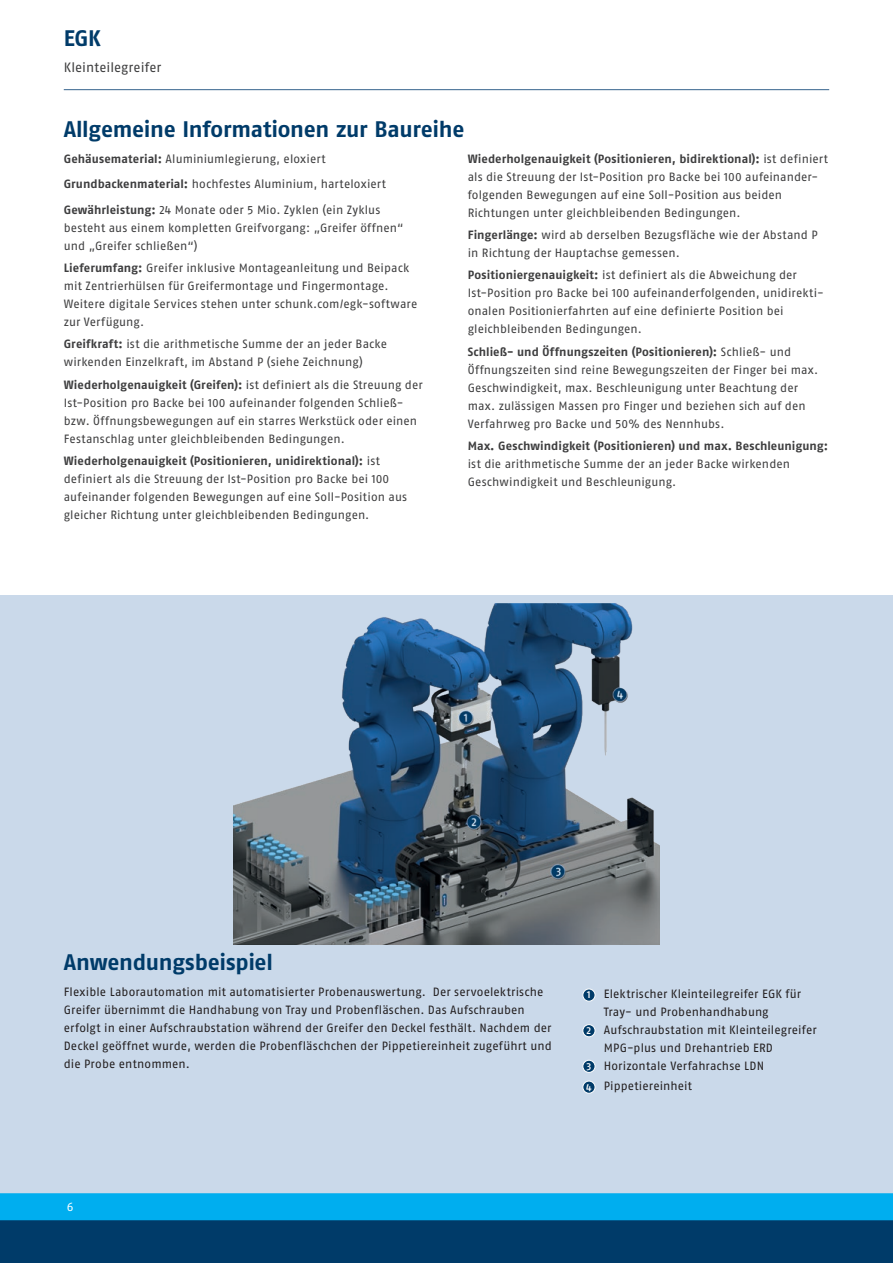
<style>
.page{position:relative;width:893px;height:1263px;background:#fff}
.page>*{position:absolute;margin:0;border:0;box-sizing:border-box;transform-origin:0 0}
.t1{font:700 22.5px "SCHUNK Fago Pro";letter-spacing:-.015em;color:#003b69}
.t2{font:13.5px "SCHUNK Fago Pro";color:#3e3e3f}
.t3{font:12px/18px "SCHUNK Fago Pro";letter-spacing:.005em;color:#3e3e3f}
.t4{font:12px/18px "SCHUNK Fago Pro";letter-spacing:.01em;color:#231f20}
.t5{font:700 12px "SCHUNK Fago Pro";letter-spacing:.005em;color:#3e3e3f}
.t6{font:12px "SCHUNK Fago Pro";color:#fff}
.s1{font-weight:700}
.s2{font-weight:500;font-size:10.2px;color:#fff}
</style>
<div class="page">
<div style="left:0;top:595px;width:893px;height:612px;background:#cad9ea"></div>
<div style="left:0;top:1202px;width:893px;height:61px;background:#003b69"></div>
<div style="left:0;top:1193px;width:893px;height:27px;background:#00aeef"></div>
<hr style="left:64px;top:89px;width:765px;height:1px;background:#35628d">
<img style="left:234px;top:604px;width:425px;height:340px">
<div style="left:583px;top:989px;width:12px;height:12px;background:#003b69;border-radius:50%"></div>
<div style="left:583px;top:989px;width:12px;height:12px;border:1px solid #fff;border-radius:50%"></div>
<div style="left:583px;top:1024px;width:12px;height:13px;background:#003b69;border-radius:50%"></div>
<div style="left:583px;top:1024px;width:12px;height:13px;border:1px solid #fff;border-radius:50%"></div>
<div style="left:583px;top:1060px;width:12px;height:12px;background:#003b69;border-radius:50%"></div>
<div style="left:583px;top:1060px;width:12px;height:13px;border:1px solid #fff;border-radius:50%"></div>
<div style="left:583px;top:1081px;width:12px;height:12px;background:#003b69;border-radius:50%"></div>
<div style="left:583px;top:1081px;width:12px;height:12px;border:1px solid #fff;border-radius:50%"></div>
<h1 class="t1" style="left:64px;top:24px;width:39px">EGK</h1>
<p class="t2" style="left:64px;top:60px;width:99px">Kleinteilegreifer</p>
<h1 class="t1" style="left:64px;top:116px;width:402px">Allgemeine Informationen zur Baureihe</h1>
<p class="t3" style="left:64px;top:146px;width:324px;line-height:25.5px"><span class="s1">Gehäusematerial:</span> Aluminiumlegierung, eloxiert<br><span class="s1">Grundbackenmaterial:</span> hochfestes Aluminium, harteloxiert<br><span class="s1">Gewährleistung:</span> 24 Monate oder 5 Mio. Zyklen (ein Zyklus</p>
<p class="t3" style="left:64px;top:218px;width:341px">besteht aus einem kompletten Greifvorgang: „Greifer öffnen“ und „Greifer schließen“)</p>
<p class="t3" style="left:64px;top:259px;width:355px"><span class="s1">Lieferumfang:</span> Greifer inklusive Montageanleitung und Beipack mit Zentrierhülsen für Greifermontage und Fingermontage.<br>Weitere digitale Services stehen unter schunk.com/egk-software zur Verfügung.</p>
<p class="t3" style="left:64px;top:335px;width:325px"><span class="s1">Greifkraft:</span> ist die arithmetische Summe der an jeder Backe wirkenden Einzelkraft, im Abstand P (siehe Zeichnung)</p>
<p class="t3" style="left:64px;top:375px;width:360px"><span class="s1">Wiederholgenauigkeit (Greifen):</span> ist definiert als die Streuung der Ist-Position pro Backe bei 100 aufeinander folgenden Schließ&shy;bzw. Öffnungsbewegungen auf ein starres Werkstück oder einen Festanschlag unter gleichbleibenden Bedingungen.</p>
<p class="t3" style="left:64px;top:452px;width:345px"><span class="s1">Wiederholgenauigkeit (Positionieren, unidirektional):</span> ist definiert als die Streuung der Ist-Position pro Backe bei 100 aufeinander folgenden Bewegungen auf eine Soll-Position aus gleicher Richtung unter gleichbleibenden Bedingungen.</p>
<p class="t3" style="left:468px;top:149px;width:362px"><span class="s1">Wiederholgenauigkeit (Positionieren, bidirektional):</span> ist definiert als die Streuung der Ist-Position pro Backe bei 100 aufeinander&shy;folgenden Bewegungen auf eine Soll-Position aus beiden Richtungen unter gleichbleibenden Bedingungen.</p>
<p class="t3" style="left:468px;top:226px;width:352px"><span class="s1">Fingerlänge:</span> wird ab derselben Bezugsfläche wie der Abstand P in Richtung der Hauptachse gemessen.</p>
<p class="t3" style="left:468px;top:266px;width:357px"><span class="s1">Positioniergenauigkeit:</span> ist definiert als die Abweichung der Ist-Position pro Backe bei 100 aufeinanderfolgenden, unidirekti&shy;onalen Positionierfahrten auf eine definierte Position bei gleichbleibenden Bedingungen.</p>
<p class="t3" style="left:468px;top:342px;width:352px"><span class="s1">Schließ- und Öffnungszeiten (Positionieren):</span> Schließ- und Öffnungszeiten sind reine Bewegungszeiten der Finger bei max.<br>Geschwindigkeit, max. Beschleunigung unter Beachtung der max. zulässigen Massen pro Finger und beziehen sich auf den Verfahrweg pro Backe und 50% des Nennhubs.</p>
<p class="t5" style="left:468px;top:438px;width:362px">Max. Geschwindigkeit (Positionieren) und max. Beschleunigung:</p>
<p class="t3" style="left:468px;top:455px;width:324px">ist die arithmetische Summe der an jeder Backe wirkenden<br>Geschwindigkeit und Beschleunigung.</p>
<h1 class="t1" style="left:64px;top:949px;width:211px">Anwendungsbeispiel</h1>
<p class="t4" style="left:64px;top:983px;width:489px">Flexible Laborautomation mit automatisierter Probenauswertung. Der servoelektrische Greifer übernimmt die Handhabung von Tray und Probenfläschen. Das Aufschrauben erfolgt in einer Aufschraubstation während der Greifer den Deckel festhält. Nachdem der Deckel geöffnet wurde, werden die Probenfläschchen der Pippetiereinheit zugeführt und die Probe entnommen.</p>
<p class="t4" style="left:587px;top:985px;width:215px"><span class="s2">1</span> Elektrischer Kleinteilegreifer EGK für</p>
<p class="t4" style="left:604px;top:1003px;width:166px">Tray- und Probenhandhabung</p>
<p class="t4" style="left:586px;top:1021px;width:232px"><span class="s2">2</span> Aufschraubstation mit Kleinteilegreifer</p>
<p class="t4" style="left:604px;top:1039px;width:171px">MPG-plus und Drehantrieb ERD</p>
<p class="t4" style="left:586px;top:1056px;width:179px"><span class="s2">3</span> Horizontale Verfahrachse LDN</p>
<p class="t4" style="left:586px;top:1077px;width:107px"><span class="s2">4</span> Pippetiereinheit</p>
<p class="t6" style="left:67px;top:1199px;width:8px">6</p>
</div>
